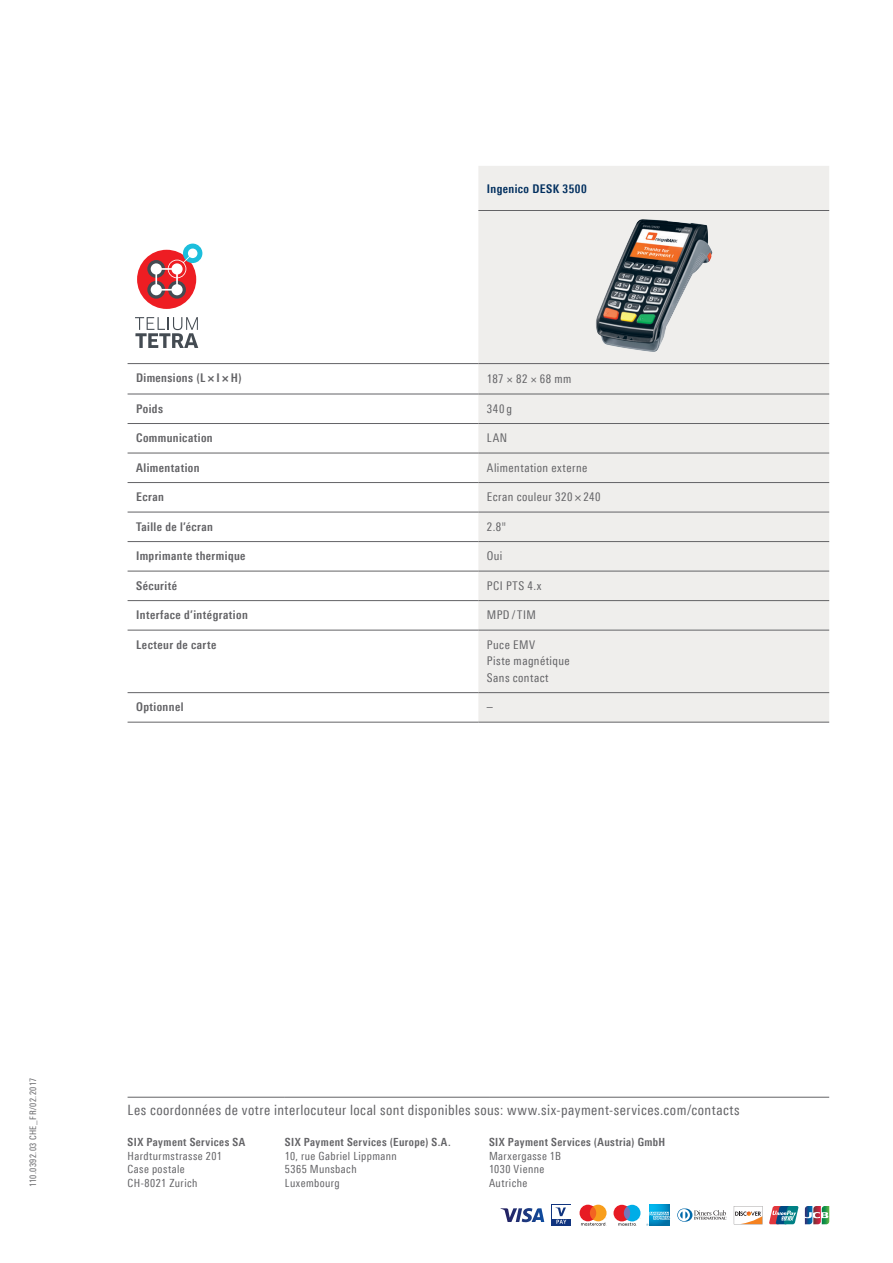
<style>
.page{position:relative;width:893px;height:1263px;background:#fff}
.page>*{position:absolute;margin:0;border:0;box-sizing:border-box;transform-origin:0 0}
.t1{font:14.25px "Linotype Univers 420 Cn";letter-spacing:.03em;color:#636366}
.t2{font:700 12px "Linotype Univers 620 Cn";letter-spacing:.035em;color:#636366}
.t3{font:12px/16.5px "Linotype Univers 420 Cn";letter-spacing:.04em;color:#636366}
.t4{font:700 12px "Linotype Univers 620 Cn";letter-spacing:.035em;color:#002e5e}
.t5{font:11.25px/13.5px "Linotype Univers 420 Cn";letter-spacing:.04em;color:#636366}
.t6{font:700 11.25px "Linotype Univers 620 Cn";letter-spacing:.04em;color:#636366}
.t7{font:9px "Linotype Univers 420 Cn";letter-spacing:.055em;color:#636366}
.s1{font-family:"Univers";font-stretch:condensed}
</style>
<div class="page">
<div style="left:478px;top:166px;width:351px;height:556px;background:#efeeec"></div>
<hr style="left:478px;top:210px;width:351px;height:1px;background:#636366">
<hr style="left:128px;top:363px;width:350px;height:1px;background:#636366">
<hr style="left:478px;top:363px;width:351px;height:1px;background:#636366">
<hr style="left:128px;top:394px;width:350px;height:1px;background:#636366">
<hr style="left:478px;top:394px;width:351px;height:1px;background:#636366">
<hr style="left:128px;top:423px;width:350px;height:1px;background:#636366">
<hr style="left:478px;top:423px;width:351px;height:1px;background:#636366">
<hr style="left:128px;top:453px;width:350px;height:1px;background:#636366">
<hr style="left:478px;top:453px;width:351px;height:1px;background:#636366">
<hr style="left:128px;top:482px;width:350px;height:1px;background:#636366">
<hr style="left:478px;top:482px;width:351px;height:1px;background:#636366">
<hr style="left:128px;top:512px;width:350px;height:1px;background:#636366">
<hr style="left:478px;top:512px;width:351px;height:1px;background:#636366">
<hr style="left:128px;top:541px;width:350px;height:1px;background:#636366">
<hr style="left:478px;top:541px;width:351px;height:1px;background:#636366">
<hr style="left:128px;top:571px;width:350px;height:1px;background:#636366">
<hr style="left:478px;top:571px;width:351px;height:1px;background:#636366">
<hr style="left:128px;top:600px;width:350px;height:1px;background:#636366">
<hr style="left:478px;top:600px;width:351px;height:1px;background:#636366">
<hr style="left:128px;top:630px;width:350px;height:1px;background:#636366">
<hr style="left:478px;top:630px;width:351px;height:1px;background:#636366">
<hr style="left:128px;top:692px;width:350px;height:1px;background:#636366">
<hr style="left:478px;top:692px;width:351px;height:1px;background:#636366">
<hr style="left:128px;top:722px;width:350px;height:1px;background:#636366">
<hr style="left:478px;top:722px;width:351px;height:1px;background:#636366">
<div style="left:137px;top:250px;width:59px;height:59px;background:#ee1d23;border-radius:50%"></div>
<svg style="left:147px;top:281px;width:18px;height:18px"></svg>
<svg style="left:168px;top:281px;width:18px;height:18px"></svg>
<svg style="left:183px;top:244px;width:19px;height:19px"></svg>
<svg style="left:147px;top:260px;width:18px;height:18px"></svg>
<svg style="left:151px;top:249px;width:46px;height:46px"></svg>
<svg style="left:135px;top:317px;width:63px;height:31px"></svg>
<img style="left:586px;top:216px;width:133px;height:144px">
<img style="left:649px;top:1204px;width:21px;height:8px">
<svg style="left:646px;top:1212px;width:25px;height:14px"></svg>
<svg style="left:805px;top:1206px;width:24px;height:18px"></svg>
<svg style="left:500px;top:1208px;width:44px;height:14px"></svg>
<svg style="left:677px;top:1208px;width:50px;height:14px"></svg>
<svg style="left:769px;top:1206px;width:30px;height:18px"></svg>
<svg style="left:551px;top:1204px;width:20px;height:22px"></svg>
<div style="left:552px;top:1205px;width:18px;height:13px;background:#fff"></div>
<svg style="left:555px;top:1207px;width:11px;height:17px"></svg>
<svg style="left:580px;top:1205px;width:27px;height:21px"></svg>
<svg style="left:613px;top:1205px;width:27px;height:21px"></svg>
<svg style="left:734px;top:1206px;width:28px;height:18px"></svg>
<hr style="left:128px;top:1097px;width:157px;height:1px;background:#636366">
<hr style="left:285px;top:1097px;width:204px;height:1px;background:#636366">
<hr style="left:489px;top:1097px;width:340px;height:1px;background:#636366">
<p class="t4" style="left:487px;top:181px;width:101px">Ingenico DESK 3500</p>
<p class="t2" style="left:136px;top:371px;width:107px">Dimensions (L × I × H)</p>
<p class="t3" style="left:487px;top:371px;width:86px">187 <span class="s1">×</span> 82 <span class="s1">×</span> 68 mm</p>
<p class="t2" style="left:136px;top:401px;width:28px">Poids</p>
<p class="t3" style="left:487px;top:400px;width:27px">340g</p>
<p class="t2" style="left:136px;top:431px;width:78px">Communication</p>
<p class="t3" style="left:487px;top:430px;width:22px">LAN</p>
<p class="t2" style="left:136px;top:460px;width:65px">Alimentation</p>
<p class="t3" style="left:487px;top:459px;width:102px">Alimentation externe</p>
<p class="t2" style="left:136px;top:490px;width:29px">Ecran</p>
<p class="t3" style="left:487px;top:489px;width:115px">Ecran couleur 320 × 240</p>
<p class="t2" style="left:136px;top:519px;width:79px">Taille de l’écran</p>
<p class="t3" style="left:487px;top:518px;width:21px">2.8"</p>
<p class="t2" style="left:136px;top:549px;width:111px">Imprimante thermique</p>
<p class="t3" style="left:487px;top:548px;width:17px">Oui</p>
<p class="t2" style="left:136px;top:578px;width:43px">Sécurité</p>
<p class="t3" style="left:487px;top:577px;width:56px">PCI PTS 4.x</p>
<p class="t2" style="left:136px;top:608px;width:113px">Interface d’intégration</p>
<p class="t3" style="left:487px;top:607px;width:51px">MPD / TIM</p>
<p class="t2" style="left:136px;top:637px;width:82px">Lecteur de carte</p>
<p class="t3" style="left:487px;top:636px;width:84px">Puce EMV<br>Piste magnétique<br>Sans contact</p>
<p class="t2" style="left:136px;top:700px;width:49px">Optionnel</p>
<p class="t3" style="left:487px;top:699px;width:7px">–</p>
<p class="t7" style="left:28px;top:1187px;width:110px;rotate:-90deg">110.0392.03 CHE_FR/02.2017</p>
<p class="t1" style="left:128px;top:1101px;width:614px">Les coordonnées de votre interlocuteur local sont disponibles sous: www.six-payment-services.com/contacts</p>
<p class="t6" style="left:128px;top:1136px;width:119px">SIX Payment Services SA</p>
<p class="t5" style="left:128px;top:1149px;width:96px">Hardturmstrasse 201<br>Case postale<br>CH-8021 Zurich</p>
<p class="t6" style="left:285px;top:1136px;width:167px">SIX Payment Services (Europe) S.A.</p>
<p class="t5" style="left:285px;top:1149px;width:114px">10, rue Gabriel Lippmann<br>5365 Munsbach<br>Luxembourg</p>
<p class="t6" style="left:489px;top:1136px;width:178px">SIX Payment Services (Austria) GmbH</p>
<p class="t5" style="left:489px;top:1149px;width:73px">Marxergasse 1B<br>1030 Vienne</p>
<p class="t5" style="left:489px;top:1176px;width:40px">Autriche</p>
</div>
